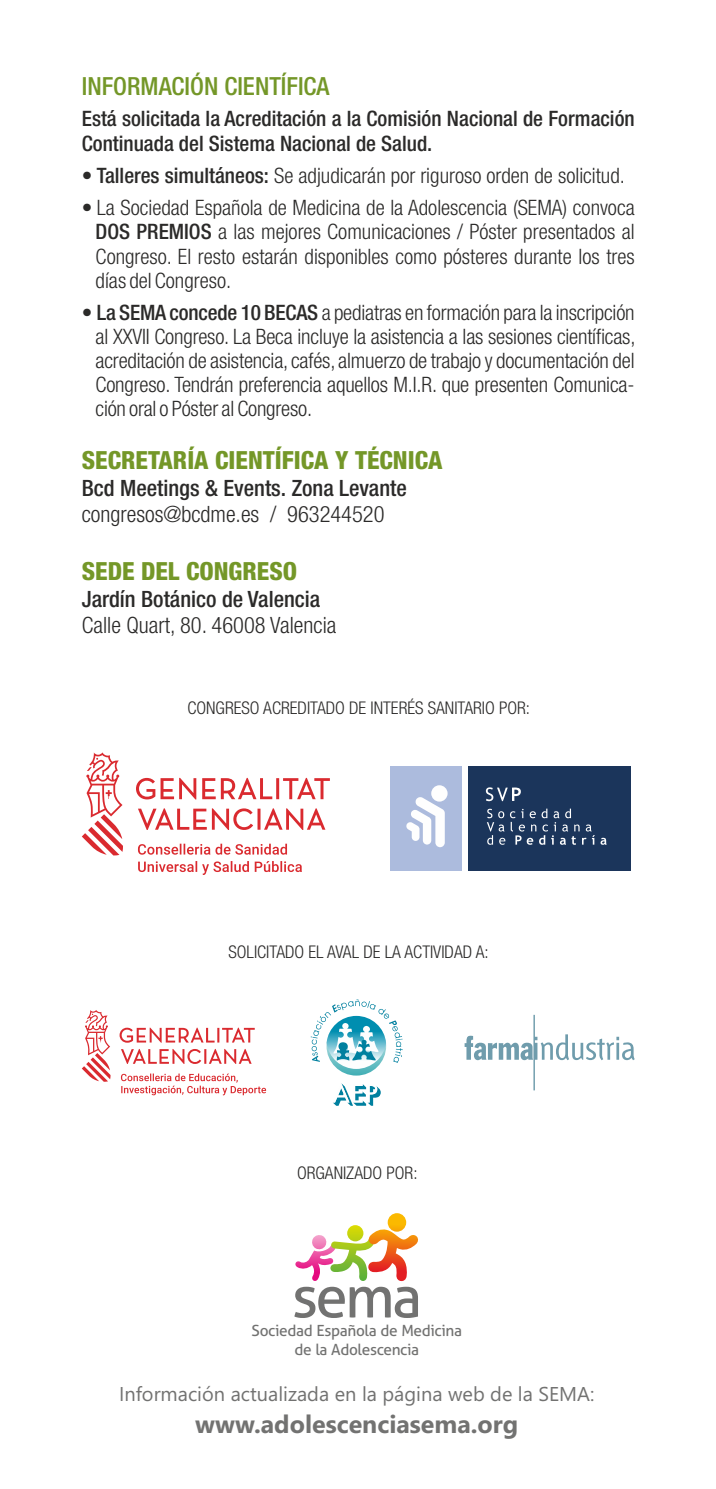
<style>
.page{position:relative;width:716px;height:1489px;background:#fff}
.page>*{position:absolute;margin:0;border:0;box-sizing:border-box;transform-origin:0 0}
.t1{font:58.25px "Aller";color:#727271}
.t2{font:800 condensed 25px "Helvetica Neue LT Std";color:#749728}
.t3{font:700 25px "Segoe UI";color:#727271}
.t4{font:500 condensed 25px "Helvetica Neue LT Std";color:#749728}
.t5{font:300 condensed 22.5px "Helvetica Neue LT Std";color:#2b2a29}
.t6{font:500 condensed 22.5px "Helvetica Neue LT Std";color:#2b2a29}
.t7{font:300 condensed 21.25px/24px "Helvetica Neue LT Std";color:#2b2a29;text-align:justify}
.t8{font:500 condensed 21.25px/24.8px "Helvetica Neue LT Std";color:#2b2a29}
.t9{font:20px "Segoe UI";color:#727271}
.t10{font:300 condensed 17.5px "Helvetica Neue LT Std";color:#2b2a29}
.t11{font:15.5px/18.2px "Aller";letter-spacing:-.025em;color:#727271;text-align:center}
.s1{font-weight:500}
</style>
<div class="page">
<svg style="left:295px;top:1213px;width:123px;height:69px"></svg>
<svg style="left:82px;top:752px;width:248px;height:123px"></svg>
<div style="left:468px;top:766px;width:163px;height:104px;background:#1b355b"></div>
<div style="left:391px;top:766px;width:71px;height:104px;background:#acbbdd"></div>
<svg style="left:406px;top:785px;width:41px;height:62px"></svg>
<svg style="left:486px;top:787px;width:120px;height:57px"></svg>
<svg style="left:326px;top:1015px;width:60px;height:60px"></svg>
<div style="left:327px;top:1015px;width:59px;height:53px;background:#fdfefe;border-radius:50%"></div>
<svg style="left:311px;top:999px;width:92px;height:63px"></svg>
<svg style="left:333px;top:1083px;width:48px;height:22px"></svg>
<svg style="left:82px;top:1010px;width:184px;height:85px"></svg>
<svg style="left:464px;top:1014px;width:171px;height:76px"></svg>
<p class="t4" style="left:82px;top:78px;width:249px">INFORMACIÓN CIENTÍFICA</p>
<p class="t8" style="left:82px;top:109px;width:554px">Está solicitada la Acreditación a la Comisión Nacional de Formación<br>Continuada del Sistema Nacional de Salud.</p>
<p class="t7" style="left:82px;top:167px;width:544px">• <span class="s1">Talleres simultáneos:</span> Se adjudicarán por riguroso orden de solicitud.</p>
<p class="t7" style="left:96px;top:198px;width:540px;text-indent:-14px">• La Sociedad Española de Medicina de la Adolescencia (SEMA) convoca <span class="s1">DOS PREMIOS</span> a las mejores Comunicaciones / Póster presentados al Congreso. El resto estarán disponibles como pósteres durante los tres días del Congreso.</p>
<p class="t7" style="left:96px;top:303px;width:541px;text-indent:-14px">• <span class="s1">La SEMA concede 10 BECAS</span> a pediatras en formación para la inscripción al XXVII Congreso. La Beca incluye la asistencia a las sesiones científicas, acreditación de asistencia, cafés, almuerzo de trabajo y documentación del Congreso. Tendrán preferencia aquellos M.I.R. que presenten Comunica&shy;ción oral o Póster al Congreso.</p>
<p class="t2" style="left:82px;top:451px;width:362px">SECRETARÍA CIENTÍFICA Y TÉCNICA</p>
<p class="t6" style="left:82px;top:480px;width:326px">Bcd Meetings &amp; Events. Zona Levante</p>
<p class="t5" style="left:82px;top:505px;width:304px">congresos@bcdme.es / 963244520</p>
<p class="t2" style="left:82px;top:561px;width:217px">SEDE DEL CONGRESO</p>
<p class="t6" style="left:82px;top:590px;width:240px">Jardín Botánico de Valencia</p>
<p class="t5" style="left:82px;top:616px;width:256px">Calle Quart, 80. 46008 Valencia</p>
<p class="t10" style="left:187px;top:701px;width:344px">CONGRESO ACREDITADO DE INTERÉS SANITARIO POR:</p>
<p class="t10" style="left:228px;top:945px;width:262px">SOLICITADO EL AVAL DE LA ACTIVIDAD A:</p>
<p class="t10" style="left:297px;top:1166px;width:122px">ORGANIZADO POR:</p>
<h1 class="t1" style="left:292px;top:1274px;width:132px">sema</h1>
<p class="t11" style="left:252px;top:1323px;width:212px">Sociedad Española de Medicina de la Adolescencia</p>
<p class="t9" style="left:119px;top:1385px;width:477px">Información actualizada en la página web de la SEMA:</p>
<p class="t3" style="left:195px;top:1414px;width:324px">www.adolescenciasema.org</p>
</div>
